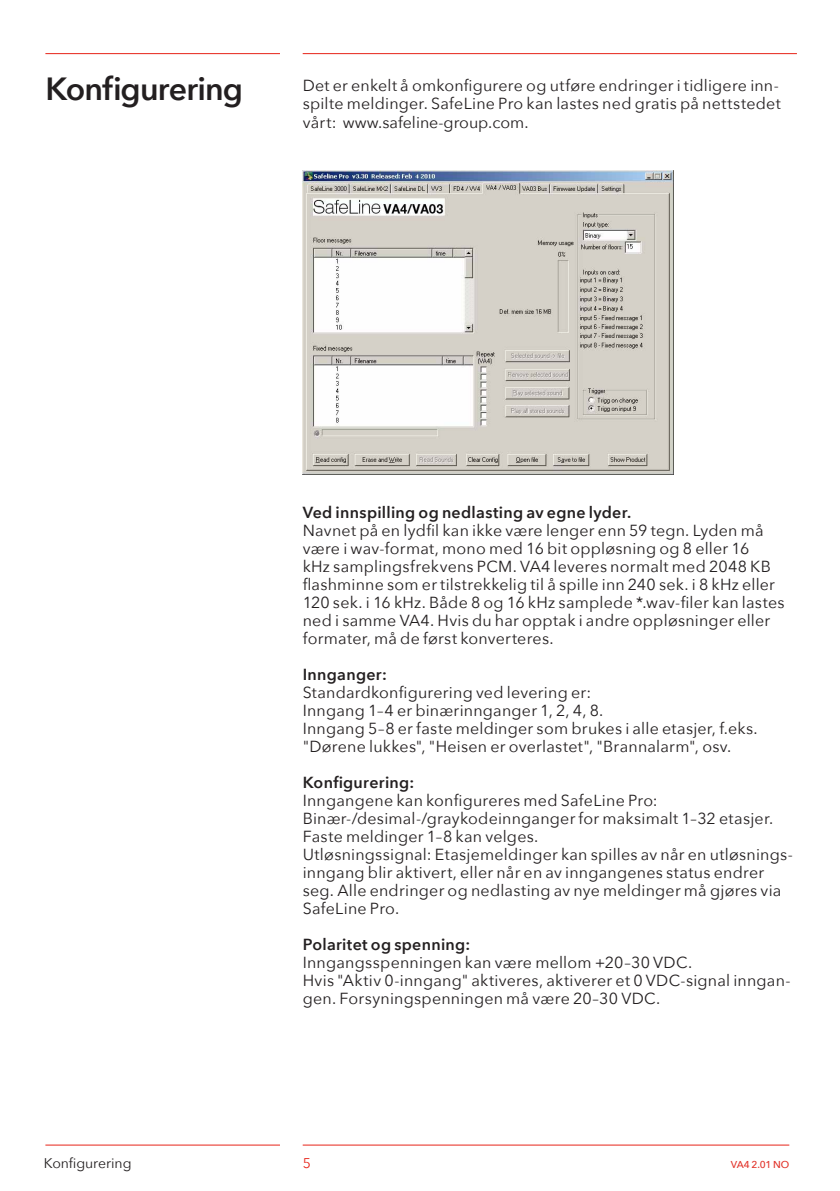
<style>
.page{position:relative;width:840px;height:1191px;background:#fff}
.page>*{position:absolute;margin:0;border:0;box-sizing:border-box;transform-origin:0 0}
.t1{font:600 32px "Avenir Next";letter-spacing:-.025em;color:#231f20}
.t2{font:16px/18px "Avenir Next";letter-spacing:.015em;color:#231f20}
.t3{font:600 16px "Avenir Next";letter-spacing:.02em;color:#231f20}
.t4{font:14px "Avenir Next";letter-spacing:-.01em;color:#231f20}
.t5{font:14px "Avenir Next";color:#e72419}
.t6{font:500 10px "Avenir Next";letter-spacing:-.01em;color:#e13229}
</style>
<div class="page">
<hr style="left:302px;top:1144px;width:486px;height:1px;background:#e72419">
<hr style="left:45px;top:1144px;width:235px;height:1px;background:#e72419">
<hr style="left:302px;top:53px;width:494px;height:1px;background:#e72419">
<hr style="left:45px;top:53px;width:235px;height:1px;background:#e72419">
<img style="left:302px;top:171px;width:371px;height:303px">
<h1 class="t1" style="left:45px;top:61px;width:199px">Konfigurering</h1>
<p class="t2" style="left:302px;top:76px;width:479px;line-height:18.6px">Det er enkelt å omkonfigurere og utføre endringer i tidligere inn&shy;spilte meldinger. SafeLine Pro kan lastes ned gratis på nettstedet vårt: www.safeline-group.com.</p>
<p class="t3" style="left:302px;top:498px;width:330px">Ved innspilling og nedlasting av egne lyder.</p>
<p class="t2" style="left:302px;top:520px;width:483px">Navnet på en lydfil kan ikke være lenger enn 59 tegn. Lyden må være i wav-format, mono med 16 bit oppløsning og 8 eller 16<br>kHz samplingsfrekvens PCM. VA4 leveres normalt med 2048 KB flashminne som er tilstrekkelig til å spille inn 240 sek. i 8 kHz eller 120 sek. i 16 kHz. Både 8 og 16 kHz samplede *.wav-filer kan lastes ned i samme VA4. Hvis du har opptak i andre oppløsninger eller formater, må de først konverteres.</p>
<p class="t3" style="left:302px;top:660px;width:86px">Innganger:</p>
<p class="t2" style="left:302px;top:682px;width:456px">Standardkonfigurering ved levering er:<br>Inngang 1–4 er binærinnganger 1, 2, 4, 8.<br>Inngang 5–8 er faste meldinger som brukes i alle etasjer, f.eks. "Dørene lukkes", "Heisen er overlastet", "Brannalarm", osv.</p>
<p class="t3" style="left:302px;top:768px;width:113px">Konfigurering:</p>
<p class="t2" style="left:302px;top:790px;width:491px">Inngangene kan konfigureres med SafeLine Pro:<br>Binær-/desimal-/graykodeinnganger for maksimalt 1–32 etasjer.<br>Faste meldinger 1–8 kan velges.<br>Utløsningssignal: Etasjemeldinger kan spilles av når en utløsnings&shy;inngang blir aktivert, eller når en av inngangenes status endrer seg. Alle endringer og nedlasting av nye meldinger må gjøres via SafeLine Pro.</p>
<p class="t3" style="left:302px;top:930px;width:169px">Polaritet og spenning:</p>
<p class="t2" style="left:302px;top:952px;width:489px">Inngangsspenningen kan være mellom +20–30 VDC.<br>Hvis "Aktiv 0-inngang" aktiveres, aktiverer et 0 VDC-signal inngan&shy;gen. Forsyningspenningen må være 20–30 VDC.</p>
<p class="t4" style="left:44px;top:1151px;width:89px">Konfigurering</p>
<p class="t5" style="left:302px;top:1151px;width:10px">5</p>
<p class="t6" style="left:730px;top:1156px;width:60px">VA4 2.01 NO</p>
</div>
